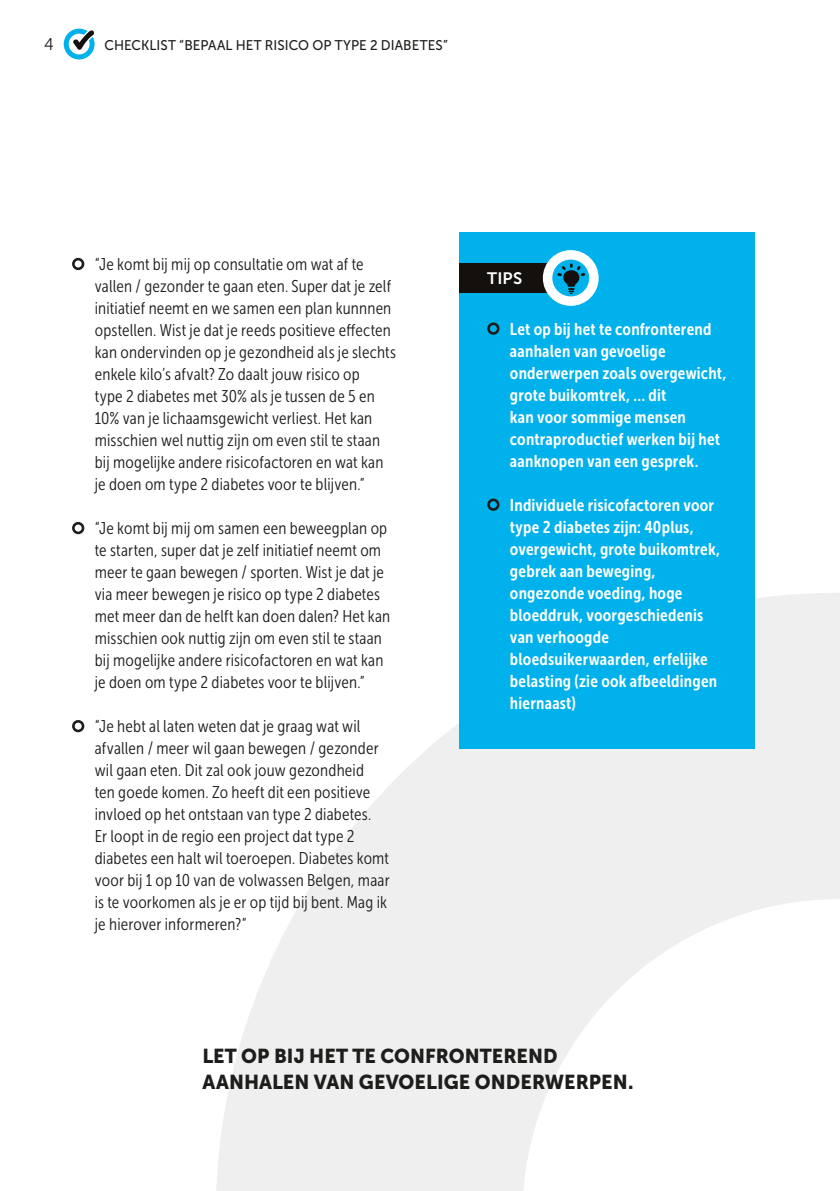
<style>
.page{position:relative;width:840px;height:1191px;background:#fff}
.page>*{position:absolute;margin:0;border:0;box-sizing:border-box;transform-origin:0 0}
.t1{font:20px/26px "Museo Sans 900";letter-spacing:.005em;color:#1d1d1b}
.t2{font:17px/22px "Museo Sans Cond 300";letter-spacing:.01em;color:#1d1d1b}
.t3{font:17px/22px "Museo Sans Cond 700";letter-spacing:.015em;color:#fff}
.t4{font:17px "Museo Sans 300";color:#1d1d1b;scale:.95 1}
.t5{font:16.6px "Museo Sans 700";color:#fff}
.t6{font:14px "Museo Sans 500";letter-spacing:.01em;color:#1d1d1b;scale:.95 1}
</style>
<div class="page">
<svg style="left:64px;top:29px;width:30px;height:30px"></svg>
<svg style="left:216px;top:592px;width:623px;height:599px;fill:#efefef"></svg>
<div style="left:458px;top:232px;width:296px;height:516px;background:#00b1eb"></div>
<div style="left:487px;top:322px;width:12px;height:13px;border:3px solid #1d1d1b;border-radius:50%"></div>
<div style="left:487px;top:498px;width:12px;height:13px;border:3px solid #1d1d1b;border-radius:50%"></div>
<div style="left:458px;top:263px;width:93px;height:30px;background:#13100d"></div>
<div style="left:542px;top:250px;width:56px;height:56px;border:9px solid #fff;border-radius:50%"></div>
<svg style="left:557px;top:263px;width:28px;height:31px"></svg>
<div style="left:72px;top:258px;width:12px;height:12px;border:3px solid #1d1d1b;border-radius:50%"></div>
<div style="left:72px;top:522px;width:12px;height:12px;border:3px solid #1d1d1b;border-radius:50%"></div>
<div style="left:72px;top:720px;width:12px;height:12px;border:3px solid #1d1d1b;border-radius:50%"></div>
<p class="t4" style="left:44px;top:35px;width:12px">4</p>
<p class="t6" style="left:104px;top:37px;width:363px">CHECKLIST “BEPAAL HET RISICO OP TYPE 2 DIABETES”</p>
<p class="t2" style="left:95px;top:253px;width:302px">“Je komt bij mij op consultatie om wat af te vallen / gezonder te gaan eten. Super dat je zelf initiatief neemt en we samen een plan kunnnen opstellen. Wist je dat je reeds positieve effecten kan ondervinden op je gezondheid als je slechts enkele kilo’s afvalt? Zo daalt jouw risico op<br>type 2 diabetes met 30% als je tussen de 5 en 10% van je lichaamsgewicht verliest. Het kan misschien wel nuttig zijn om even stil te staan bij mogelijke andere risicofactoren en wat kan je doen om type 2 diabetes voor te blijven.”</p>
<p class="t2" style="left:95px;top:517px;width:297px">“Je komt bij mij om samen een beweegplan op te starten, super dat je zelf initiatief neemt om meer te gaan bewegen / sporten. Wist je dat je via meer bewegen je risico op type 2 diabetes met meer dan de helft kan doen dalen? Het kan misschien ook nuttig zijn om even stil te staan bij mogelijke andere risicofactoren en wat kan je doen om type 2 diabetes voor te blijven.”</p>
<p class="t2" style="left:95px;top:715px;width:296px">“Je hebt al laten weten dat je graag wat wil afvallen / meer wil gaan bewegen / gezonder wil gaan eten. Dit zal ook jouw gezondheid<br>ten goede komen. Zo heeft dit een positieve invloed op het ontstaan van type 2 diabetes.<br>Er loopt in de regio een project dat type 2 diabetes een halt wil toeroepen. Diabetes komt voor bij 1 op 10 van de volwassen Belgen, maar is te voorkomen als je er op tijd bij bent. Mag ik je hierover informeren?”</p>
<p class="t5" style="left:487px;top:269px;width:36px">TIPS</p>
<p class="t3" style="left:509px;top:318px;width:218px">Let op bij het te confronterend aanhalen van gevoelige onderwerpen zoals overgewicht, grote buikomtrek, … dit<br>kan voor sommige mensen contraproductief werken bij het aanknopen van een gesprek.</p>
<p class="t3" style="left:509px;top:494px;width:212px">Individuele risicofactoren voor type 2 diabetes zijn: 40plus, overgewicht, grote buikomtrek, gebrek aan beweging, ongezonde voeding, hoge bloeddruk, voorgeschiedenis van verhoogde bloedsuikerwaarden, erfelijke belasting (zie ook afbeeldingen hiernaast)</p>
<p class="t1" style="left:202px;top:1043px;width:432px">LET OP BIJ HET TE CONFRONTEREND<br>AANHALEN VAN GEVOELIGE ONDERWERPEN.</p>
</div>
